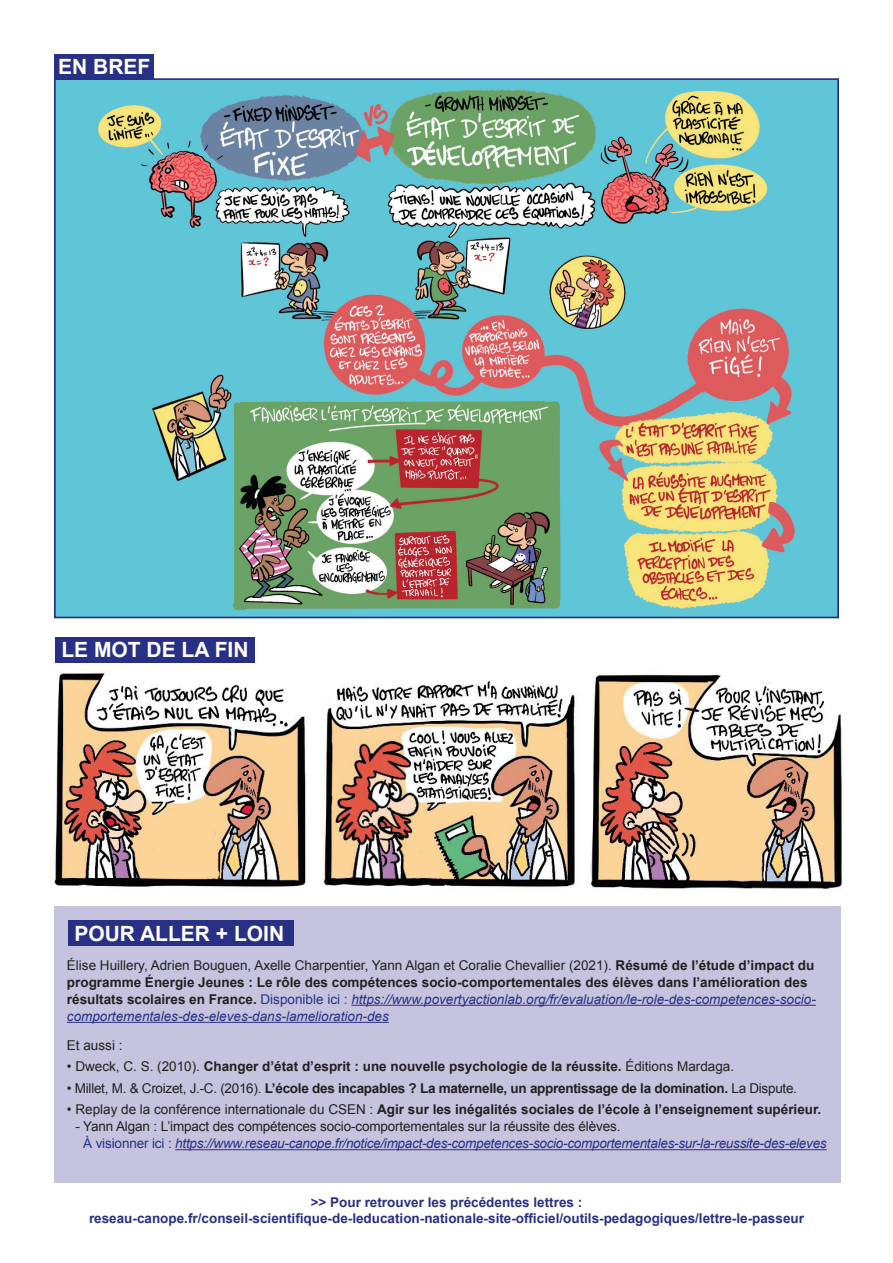
<style>
.page{position:relative;width:893px;height:1263px;background:#fff}
.page>*{position:absolute;margin:0;border:0;box-sizing:border-box;transform-origin:0 0}
.t1{font:700 21px "Arial";color:#fff}
.t2{font:700 13.5px/17.1px "Arial";color:#231f20}
.t3{font:italic 13.5px/17.1px "Arial";letter-spacing:-.02em;color:#283086}
.t4{font:700 13.5px/16.2px "Arial";color:#283086;text-align:center}
.t5{font:700 13.5px "Arial";letter-spacing:-.02em;color:#231f20}
.t6{font:13.5px "Arial";color:#231f20}
.s1{font-weight:400}
.s2{font-weight:400;color:#283086}
.s3{font-weight:400;font-style:italic;color:#283086}
.s4{font-style:normal;color:#231f20}
.s5{font-style:normal}
</style>
<div class="page">
<img style="left:57px;top:81px;width:779px;height:534px">
<div style="left:54px;top:54px;width:100px;height:26px;background:#283086"></div>
<div style="left:55px;top:638px;width:200px;height:25px;background:#283086"></div>
<img style="left:54px;top:673px;width:788px;height:216px">
<div style="left:54px;top:906px;width:787px;height:277px;background:#c5c3de"></div>
<div style="left:68px;top:921px;width:225px;height:25px;background:#283086"></div>
<hr style="left:351px;top:1005px;width:465px;height:1px;background:#283086">
<hr style="left:67px;top:1022px;width:322px;height:1px;background:#283086">
<hr style="left:175px;top:1149px;width:652px;height:1px;background:#283086">
<h1 class="t1" style="left:58px;top:53px;width:94px">EN BREF</h1>
<h1 class="t1" style="left:61px;top:636px;width:189px">LE MOT DE LA FIN</h1>
<h1 class="t1" style="left:74px;top:920px;width:211px">POUR ALLER + LOIN</h1>
<p class="t2" style="left:67px;top:957px;width:750px"><span class="s1">Élise Huillery, Adrien Bouguen, Axelle Charpentier, Yann Algan et Coralie Chevallier (2021).</span> Résumé de l’étude d’impact du programme Énergie Jeunes : Le rôle des compétences socio-comportementales des élèves dans l’amélioration des résultats scolaires en France. <span class="s2">Disponible ici :</span> <span class="s3">https://www.povertyactionlab.org/fr/evaluation/le-role-des-competences-socio&shy;comportementales-des-eleves-dans-lamelioration-des</span></p>
<p class="t6" style="left:67px;top:1036px;width:57px">Et aussi :</p>
<p class="t2" style="left:67px;top:1058px;width:669px"><span class="s1">• Dweck, C. S. (2010).</span> Changer d’état d’esprit : une nouvelle psychologie de la réussite. <span class="s1">Éditions Mardaga.</span></p>
<p class="t5" style="left:67px;top:1079px;width:732px"><span class="s1">• Millet, M. &amp; Croizet, J.-C. (2016).</span> L’école des incapables ? La maternelle, un apprentissage de la domination. <span class="s1">La Dispute.</span></p>
<p class="t2" style="left:67px;top:1101px;width:756px"><span class="s1">• Replay de la conférence internationale du CSEN :</span> Agir sur les inégalités sociales de l’école à l’enseignement supérieur.</p>
<p class="t3" style="left:83px;top:1118px;width:745px;text-indent:-8px"><span class="s4">- Yann Algan : L’impact des compétences socio-comportementales sur la réussite des élèves.<br></span><span class="s5">À visionner ici :</span> https://www.reseau-canope.fr/notice/impact-des-competences-socio-comportementales-sur-la-reussite-des-eleves</p>
<p class="t4" style="left:89px;top:1194px;width:716px">&gt;&gt; Pour retrouver les précédentes lettres : reseau-canope.fr/conseil-scientifique-de-leducation-nationale-site-officiel/outils-pedagogiques/lettre-le-passeur</p>
</div>
